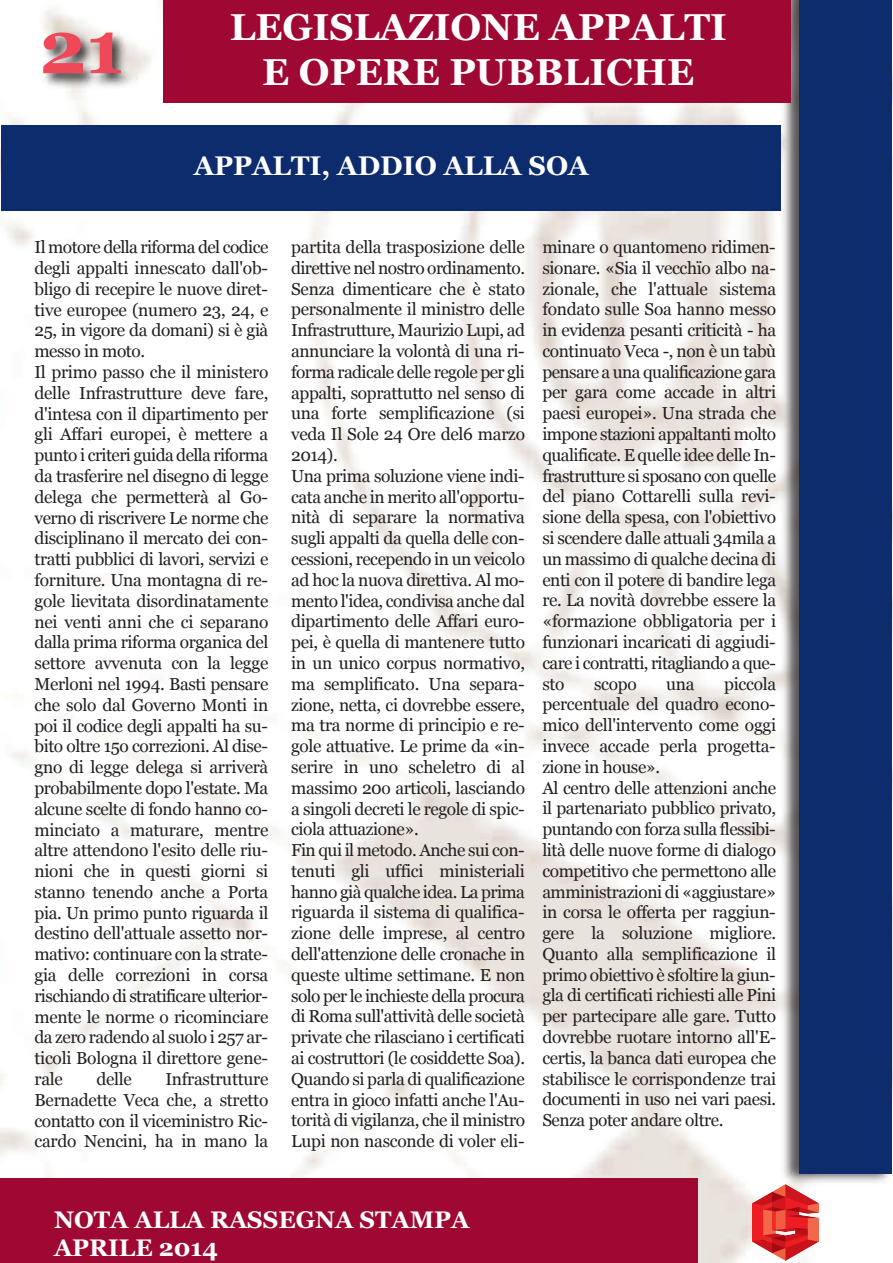
<style>
.page{position:relative;width:893px;height:1263px;background:#fff}
.page>*{position:absolute;margin:0;border:0;box-sizing:border-box;transform-origin:0 0}
.t1{font:700 75px "Georgia";color:#ef4858}
.t2{font:700 37.5px/45px "Georgia";color:#fff;text-align:center}
.t3{font:700 27px "Georgia";color:#fff}
.t4{font:700 24px/28.8px "Georgia";color:#fff}
.t5{font:17.4px/20.9px "Georgia";letter-spacing:-.02em;color:#231f20}
</style>
<div class="page">
<img style="left:0;top:103px;width:819px;height:1160px">
<img style="left:0;top:0;width:190px;height:125px">
<div style="left:0;top:1178px;width:697px;height:85px;background:#9e0832"></div>
<img style="left:752px;top:1184px;width:66px;height:77px">
<img style="left:777px;top:0;width:116px;height:1188px">
<div style="left:799px;top:0;width:93px;height:1173px;background:#0d2c6e"></div>
<div style="left:164px;top:0;width:627px;height:103px;background:#9e0832"></div>
<div style="left:2px;top:125px;width:779px;height:85px;background:#0d2c6e"></div>
<h1 class="t1" style="left:39px;top:4px;width:85px">21</h1>
<h2 class="t2" style="left:230px;top:5px;width:499px">LEGISLAZIONE APPALTI<br>E OPERE PUBBLICHE</h2>
<h3 class="t3" style="left:194px;top:150px;width:397px">APPALTI, ADDIO ALLA SOA</h3>
<p class="t5" style="left:34px;top:237px;width:235px">Il motore della riforma del codice degli appalti innescato dall'ob&shy;bligo di recepire le nuove diret&shy;tive europee (numero 23, 24, e<br>25, in vigore da domani) si è già messo in moto.<br>Il primo passo che il ministero delle Infrastrutture deve fare, d'intesa con il dipartimento per gli Affari europei, è mettere a punto i criteri guida della riforma da trasferire nel disegno di legge delega che permetterà al Go&shy;verno di riscrivere Le norme che disciplinano il mercato dei con&shy;tratti pubblici di lavori, servizi e forniture. Una montagna di re&shy;gole lievitata disordinatamente nei venti anni che ci separano dalla prima riforma organica del settore avvenuta con la legge<br>Merloni nel 1994. Basti pensare che solo dal Governo Monti in poi il codice degli appalti ha su&shy;bito oltre 15o correzioni. Al dise&shy;gno di legge delega si arriverà probabilmente dopo l'estate. Ma alcune scelte di fondo hanno co&shy;minciato a maturare, mentre altre attendono l'esito delle riu&shy;nioni che in questi giorni si stanno tenendo anche a Porta pia. Un primo punto riguarda il destino dell'attuale assetto nor&shy;mativo: continuare con la strate&shy;gia delle correzioni in corsa rischiando di stratificare ulterior&shy;mente le norme o ricominciare da zero radendo al suolo i 257 ar&shy;ticoli Bologna il direttore gene&shy;rale</p>
<p class="t5" style="left:34px;top:1068px;width:235px;text-align:justify;text-indent:131px">Infrastrutture Bernadette Veca che, a stretto contatto con il viceministro Ric&shy;cardo Nencini, ha in mano la</p>
<p class="t5" style="left:96px;top:1068px;width:37px">delle</p>
<p class="t5" style="left:291px;top:237px;width:235px">partita della trasposizione delle direttive nel nostro ordinamento.<br>Senza dimenticare che è stato personalmente il ministro delle<br>Infrastrutture, Maurizio Lupi, ad annunciare la volontà di una ri&shy;forma radicale delle regole per gli appalti, soprattutto nel senso di una forte semplificazione (si veda Il Sole 24 Ore del6 marzo<br>2014).<br>Una prima soluzione viene indi&shy;cata anche in merito all'opportu&shy;nità di separare la normativa sugli appalti da quella delle con&shy;cessioni, recependo in un veicolo ad hoc la nuova direttiva. Al mo&shy;mento l'idea, condivisa anche dal dipartimento delle Affari euro&shy;pei, è quella di mantenere tutto in un unico corpus normativo, ma semplificato. Una separa&shy;zione, netta, ci dovrebbe essere, ma tra norme di principio e re&shy;gole attuative. Le prime da «in&shy;serire in uno scheletro di al massimo 20o articoli, lasciando a singoli decreti le regole di spic&shy;ciola attuazione».<br>Fin qui il metodo. Anche sui con&shy;tenuti gli uffici ministeriali hanno già qualche idea. La prima riguarda il sistema di qualifica&shy;zione delle imprese, al centro dell'attenzione delle cronache in queste ultime settimane. E non solo per le inchieste della procura di Roma sull'attività delle società private che rilasciano i certificati ai costruttori (le cosiddette Soa).<br>Quando si parla di qualificazione entra in gioco infatti anche l'Au&shy;torità di vigilanza, che il ministro<br>Lupi non nasconde di voler eli-</p>
<p class="t5" style="left:542px;top:236px;width:235px;text-align:justify">minare o quantomeno ridimen&shy;sionare. «Sia il vecchïo albo na&shy;zionale, che l'attuale sistema fondato sulle Soa hanno messo in evidenza pesanti criticità - ha continuato Veca -, non è un tabù pensare a una qualificazione gara per gara come accade in altri paesi europei». Una strada che impone stazioni appaltanti molto qualificate. E quelle idee delle In&shy;frastrutture si sposano con quelle del piano Cottarelli sulla revi&shy;sione della spesa, con l'obiettivo si scendere dalle attuali 34mila a un massimo di qualche decina di enti con il potere di bandire lega re. La novità dovrebbe essere la «formazione obbligatoria per i funzionari incaricati di aggiudi&shy;care i contratti, ritagliando a que&shy;sto</p>
<p class="t5" style="left:542px;top:673px;width:235px;text-indent:182px">piccola percentuale del quadro econo&shy;mico dell'intervento come oggi invece accade perla progetta&shy;zione in house».<br>Al centro delle attenzioni anche il partenariato pubblico privato, puntando con forza sulla flessibi&shy;lità delle nuove forme di dialogo competitivo che permettono alle amministrazioni di «aggiustare» in corsa le offerta per raggiun&shy;gere la soluzione migliore.<br>Quanto alla semplificazione il primo obiettivo è sfoltire la giun&shy;gla di certificati richiesti alle Pini per partecipare alle gare. Tutto dovrebbe ruotare intorno all'E&shy;certis, la banca dati europea che stabilisce le corrispondenze trai documenti in uso nei vari paesi.<br>Senza poter andare oltre.</p>
<p class="t5" style="left:594px;top:673px;width:44px">scopo</p>
<p class="t5" style="left:666px;top:673px;width:30px">una</p>
<h3 class="t4" style="left:54px;top:1205px;width:417px">NOTA ALLA RASSEGNA STAMPA<br>APRILE 2014</h3>
</div>
